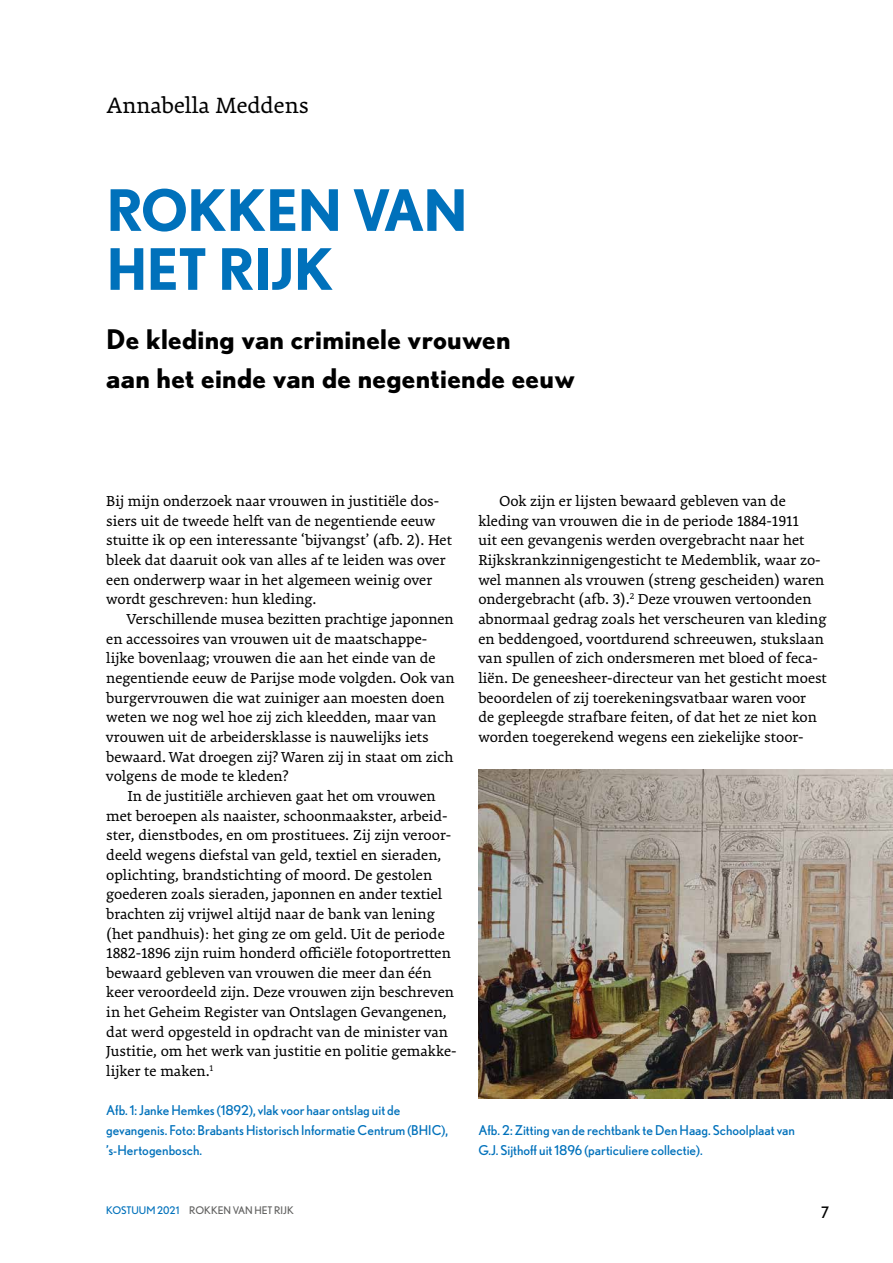
<style>
.page{position:relative;width:893px;height:1263px;background:#fff}
.page>*{position:absolute;margin:0;border:0;box-sizing:border-box;transform-origin:0 0}
.t1{font:700 57px/58.9px "Nobel";letter-spacing:-.02em;color:#0071bb}
.t2{font:700 27px/39.3px "Nobel";letter-spacing:.01em;color:#000}
.t3{font:24px "Premiera";color:#000}
.t4{font:15.75px/19.6px "Premiera";color:#000}
.t5{font:15.75px "Nobel";color:#000}
.t6{font:13.5px/19.6px "Nobel";color:#0071bb}
.t7{font:10.5px "Nobel";color:#626261}
.s1{color:#0071bb}
</style>
<div class="page">
<img style="left:478px;top:770px;width:415px;height:329px">
<h3 class="t3" style="left:106px;top:91px;width:204px">Annabella Meddens</h3>
<h1 class="t1" style="left:106px;top:181px;width:363px">ROKKEN VAN<br>HET RIJK</h1>
<h2 class="t2" style="left:106px;top:319px;width:470px">De kleding van criminele vrouwen<br>aan het einde van de negentiende eeuw</h2>
<p class="t4" style="left:106px;top:491px;width:347px">Bij mijn onderzoek naar vrouwen in justitiële dos&shy;siers uit de tweede helft van de negentiende eeuw stuitte ik op een interessante ‘bijvangst’ (afb. 2). Het bleek dat daaruit ook van alles af te leiden was over een onderwerp waar in het algemeen weinig over wordt geschreven: hun kleding.</p>
<p class="t4" style="left:106px;top:609px;width:350px;text-indent:21px">Verschillende musea bezitten prachtige japonnen en accessoires van vrouwen uit de maatschappe&shy;lijke bovenlaag; vrouwen die aan het einde van de negentiende eeuw de Parijse mode volgden. Ook van burgervrouwen die wat zuiniger aan moesten doen weten we nog wel hoe zij zich kleedden, maar van vrouwen uit de arbeidersklasse is nauwelijks iets bewaard. Wat droegen zij? Waren zij in staat om zich volgens de mode te kleden?</p>
<p class="t4" style="left:106px;top:786px;width:352px;text-indent:21px">In de justitiële archieven gaat het om vrouwen met beroepen als naaister, schoonmaakster, arbeid&shy;ster, dienstbodes, en om prostituees. Zij zijn veroor&shy;deeld wegens diefstal van geld, textiel en sieraden, oplichting, brandstichting of moord. De gestolen goederen zoals sieraden, japonnen en ander textiel brachten zij vrijwel altijd naar de bank van lening (het pandhuis): het ging ze om geld. Uit de periode 1882-1896 zijn ruim honderd officiële fotoportretten bewaard gebleven van vrouwen die meer dan één keer veroordeeld zijn. Deze vrouwen zijn beschreven in het Geheim Register van Ontslagen Gevangenen, dat werd opgesteld in opdracht van de minister van Justitie, om het werk van justitie en politie gemakke&shy;lijker te maken.<sup>1</sup></p>
<p class="t6" style="left:106px;top:1100px;width:343px">Afb. 1: Janke Hemkes (1892), vlak voor haar ontslag uit de gevangenis. Foto: Brabants Historisch Informatie Centrum (BHIC), ’s-Hertogenbosch.</p>
<p class="t7" style="left:106px;top:1204px;width:189px"><span class="s1">KOSTUUM 2021</span> ROKKEN VAN HET RIJK</p>
<p class="t4" style="left:478px;top:491px;width:350px;text-indent:21px">Ook zijn er lijsten bewaard gebleven van de kleding van vrouwen die in de periode 1884-1911<br>uit een gevangenis werden overgebracht naar het Rijkskrankzinnigengesticht te Medemblik, waar zo&shy;wel mannen als vrouwen (streng gescheiden) waren ondergebracht (afb. 3).<sup>2</sup> Deze vrouwen vertoonden abnormaal gedrag zoals het verscheuren van kleding en beddengoed, voortdurend schreeuwen, stukslaan van spullen of zich ondersmeren met bloed of feca&shy;liën. De geneesheer-directeur van het gesticht moest beoordelen of zij toerekeningsvatbaar waren voor<br>de gepleegde strafbare feiten, of dat het ze niet kon worden toegerekend wegens een ziekelijke stoor-</p>
<p class="t6" style="left:478px;top:1120px;width:318px">Afb. 2: Zitting van de rechtbank te Den Haag. Schoolplaat van<br>G.J. Sijthoff uit 1896 (particuliere collectie).</p>
<p class="t5" style="left:821px;top:1203px;width:10px">7</p>
</div>
